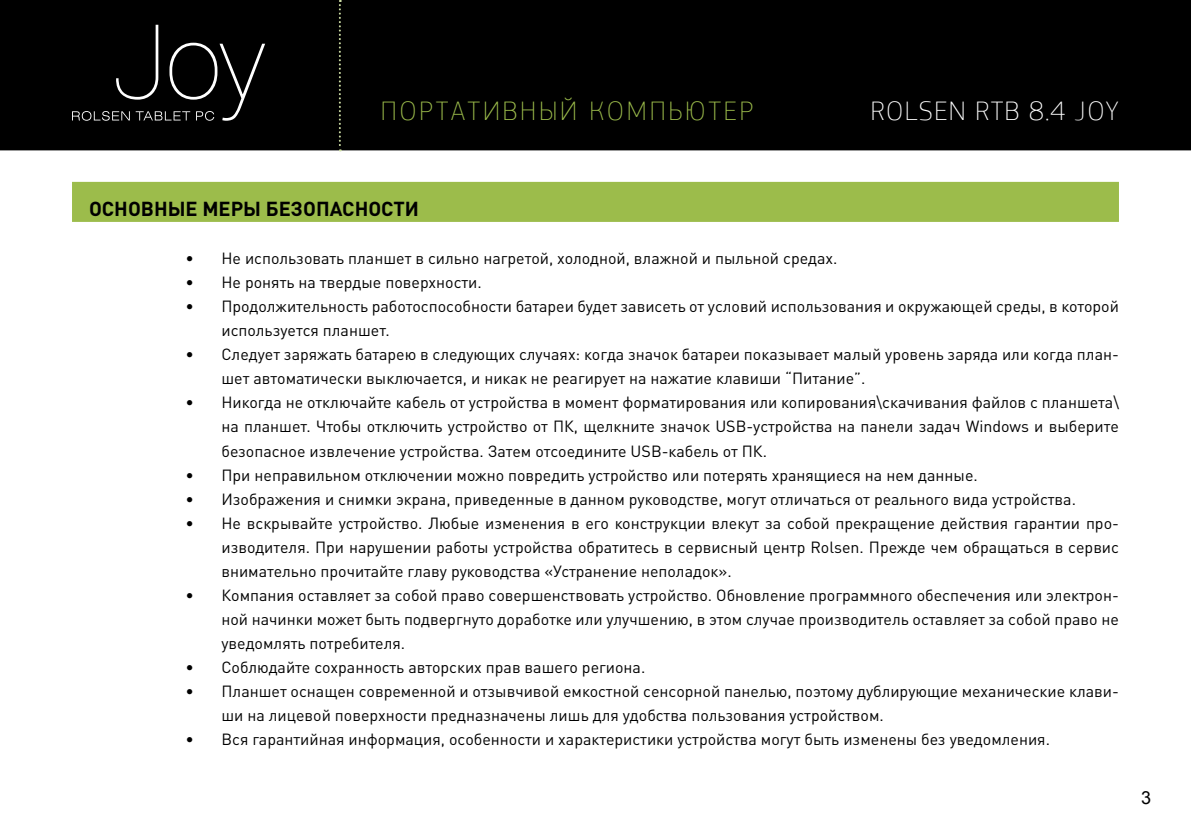
<style>
.page{position:relative;width:1191px;height:840px;background:#fff}
.page>*{position:absolute;margin:0;border:0;box-sizing:border-box;transform-origin:0 0}
.t1{font:100 28px "PF Square Sans Pro";letter-spacing:.1em;color:#9cbc4b}
.t2{font:100 28px "PF Square Sans Pro";letter-spacing:.05em;color:#fff}
.t3{font:700 20px "DIN Cyr";color:#000}
.t4{font:18px "Arial";color:#000}
.t5{font:16px/24px "DIN Cyr";color:#000}
</style>
<div class="page">
<div style="left:0;top:0;width:1191px;height:150px;background:#000"></div>
<svg style="left:339px;top:0;width:2px;height:151px"></svg>
<svg style="left:72px;top:25px;width:193px;height:96px;background:#141414"></svg>
<div style="left:72px;top:182px;width:1047px;height:40px;background:#9cbc4b"></div>
<h1 class="t1" style="left:381px;top:94px;width:374px">ПОРТАТИВНЫЙ КОМПЬЮТЕР</h1>
<h1 class="t2" style="left:870px;top:94px;width:250px">ROLSEN RTB 8.4 JOY</h1>
<p class="t3" style="left:89px;top:195px;width:204px">Основные меры безопас</p>
<p class="t3" style="left:355px;top:195px;width:66px">ности</p>
<p class="t5" style="left:185px;top:246px;width:653px">• Не использовать планшет в сильно нагретой, холодной, влажной и пыльной средах.</p>
<p class="t5" style="left:185px;top:270px;width:298px">• Н е ронять на твердые поверхности.</p>
<p class="t5" style="left:221px;top:294px;width:899px;text-indent:-36px">• Продолжительность работоспособности батареи будет зависеть от условий использования и окружающей среды, в которой используется планшет.</p>
<p class="t5" style="left:221px;top:342px;width:899px;text-indent:-36px">• Следует заряжать батарею в следующих случаях: когда значок батареи показывает малый уровень заряда или когда план&shy;шет автоматически выключается, и никак не реагирует на нажатие клавиши “Питание”.</p>
<p class="t5" style="left:221px;top:390px;width:899px;text-align:justify;text-indent:-36px">• Н икогда не отключайте кабель от устройства в момент форматирования или копирования\скачивания файлов с планшета\ на планшет. Чтобы отключить устройство от ПК, щелкните значок USB-устройства на панели задач Windows и выберите безопасное извлечение устройства. Затем отсоедините USB-кабель от ПК.</p>
<p class="t5" style="left:185px;top:462px;width:794px">• При неправильном отключении можно повредить устройство или потерять хранящиеся на нем данные.</p>
<p class="t5" style="left:185px;top:486px;width:892px">• Изображения и снимки экрана, приведенные в данном руководстве, могут отличаться от реального вида устройства.</p>
<p class="t5" style="left:221px;top:510px;width:899px;text-align:justify;text-indent:-36px">• Не вскрывайте устройство. Любые изменения в его конструкции влекут за собой прекращение действия гарантии про&shy;изводителя. При нарушении работы устройства обратитесь в сервисный центр Rolsen. Прежде чем обращаться в сервис внимательно прочитайте главу руководства «Устранение неполадок».</p>
<p class="t5" style="left:221px;top:582px;width:899px;text-align:justify;text-indent:-36px">• Компания оставляет за собой право совершенствовать устройство. Обновление программного обеспечения или электрон&shy;ной начинки может быть подвергнуто доработке или улучшению, в этом случае производитель оставляет за собой право не уведомлять потребителя.</p>
<p class="t5" style="left:185px;top:654px;width:461px">• Соблюдайте сохранность авторских прав вашего региона.</p>
<p class="t5" style="left:221px;top:678px;width:899px;text-indent:-36px">• Планшет оснащен современной и отзывчивой емкостной сенсорной панелью, поэтому дублирующие механические клави&shy;ши на лицевой поверхности предназначены лишь для удобства пользования устройством.</p>
<p class="t5" style="left:185px;top:726px;width:866px">• Вся гарантийная информация, особенности и характеристики устройства могут быть изменены без уведомления.</p>
<p class="t4" style="left:1141px;top:785px;width:12px">3</p>
</div>
